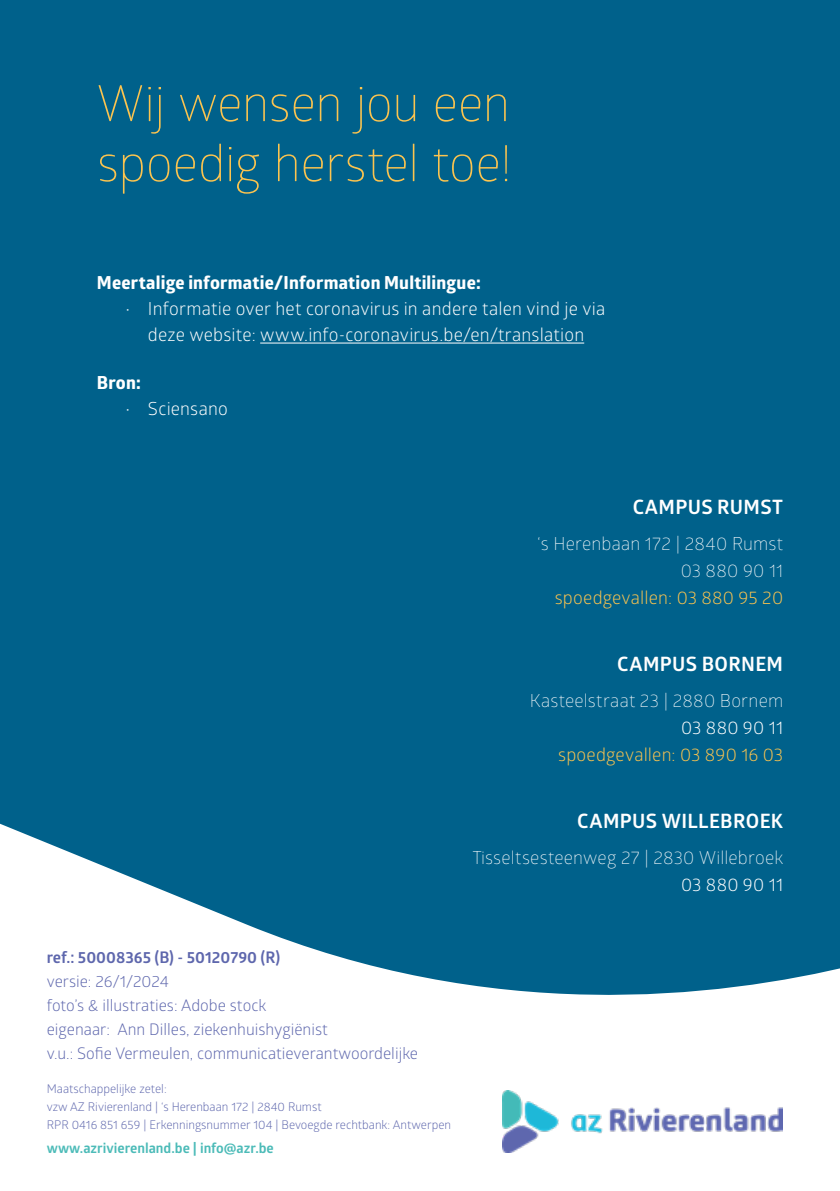
<style>
.page{position:relative;width:840px;height:1191px;background:#fff}
.page>*{position:absolute;margin:0;border:0;box-sizing:border-box;transform-origin:0 0}
.t1{font:300 50px/60px "Glober";letter-spacing:-.015em;color:#fcc44f}
.t2{font:700 19.8px "Glober";letter-spacing:.015em;color:#fff}
.t3{font:18px/26px "Glober";letter-spacing:.01em;color:#fff;text-align:center}
.t4{font:300 18px/27px "Glober";letter-spacing:.01em;color:#fff;text-align:right}
.t5{font:700 18px "Globerx";letter-spacing:.015em;color:#fff}
.t6{font:18px "Glober";letter-spacing:.01em;color:#fcc44f}
.t7{font:16px/24px "Glober";color:#5e67ad}
.t8{font:700 16px "Glober";color:#5e67ad}
.t9{font:700 14px "Glober";color:#4cbbb8}
.t10{font:12px/18px "Glober";color:#5e67ad}
</style>
<div class="page">
<div style="left:0;top:0;width:839px;height:1191px;background:#00618b"></div>
<svg style="left:0;top:823px;width:839px;height:368px;fill:#fff"></svg>
<img style="left:502px;top:1090px;width:280px;height:62px">
<hr style="left:260px;top:342px;width:324px;height:1px;background:#fff">
<h1 class="t1" style="left:97px;top:71px;width:416px">Wij wensen jou een spoedig herstel toe!</h1>
<p class="t5" style="left:97px;top:270px;width:385px">Meertalige informatie/Information Multilingue:</p>
<p class="t3" style="left:125px;top:295px;width:481px">• Informatie over het coronavirus in andere talen vind je via deze website: www.info-coronavirus.be/en/translation</p>
<p class="t5" style="left:97px;top:370px;width:45px">Bron:</p>
<p class="t3" style="left:125px;top:395px;width:104px">• Sciensano</p>
<p class="t2" style="left:632px;top:493px;width:152px">CAMPUS RUMST</p>
<p class="t4" style="left:537px;top:529px;width:247px">‘s Herenbaan 172 | 2840 Rumst<br>03 880 90 11</p>
<p class="t6" style="left:554px;top:585px;width:230px">spoedgevallen: 03 880 95 20</p>
<p class="t2" style="left:617px;top:650px;width:167px">CAMPUS BORNEM</p>
<p class="t4" style="left:529px;top:686px;width:255px">Kasteelstraat 23 | 2880 Bornem</p>
<p class="t3" style="left:680px;top:714px;width:104px">03 880 90 11</p>
<p class="t6" style="left:558px;top:742px;width:226px">spoedgevallen: 03 890 16 03</p>
<p class="t2" style="left:577px;top:807px;width:207px">CAMPUS WILLEBROEK</p>
<p class="t4" style="left:472px;top:843px;width:312px">Tisseltsesteenweg 27 | 2830 Willebroek</p>
<p class="t3" style="left:680px;top:871px;width:104px">03 880 90 11</p>
<p class="t8" style="left:47px;top:945px;width:235px">ref.: 50008365 (B) - 50120790 (R)</p>
<p class="t7" style="left:47px;top:968px;width:372px">versie: 26/1/2024<br>foto’s &amp; illustraties: Adobe stock<br>eigenaar: Ann Dilles, ziekenhuishygiënist<br>v.u.: Sofie Vermeulen, communicatieverantwoordelijke</p>
<p class="t10" style="left:47px;top:1078px;width:405px">Maatschappelijke zetel:<br>vzw AZ Rivierenland | ‘s Herenbaan 172 | 2840 Rumst<br>RPR 0416 851 659 | Erkenningsnummer 104 | Bevoegde rechtbank: Antwerpen</p>
<p class="t9" style="left:47px;top:1138px;width:228px">www.azrivierenland.be | info@azr.be</p>
</div>
